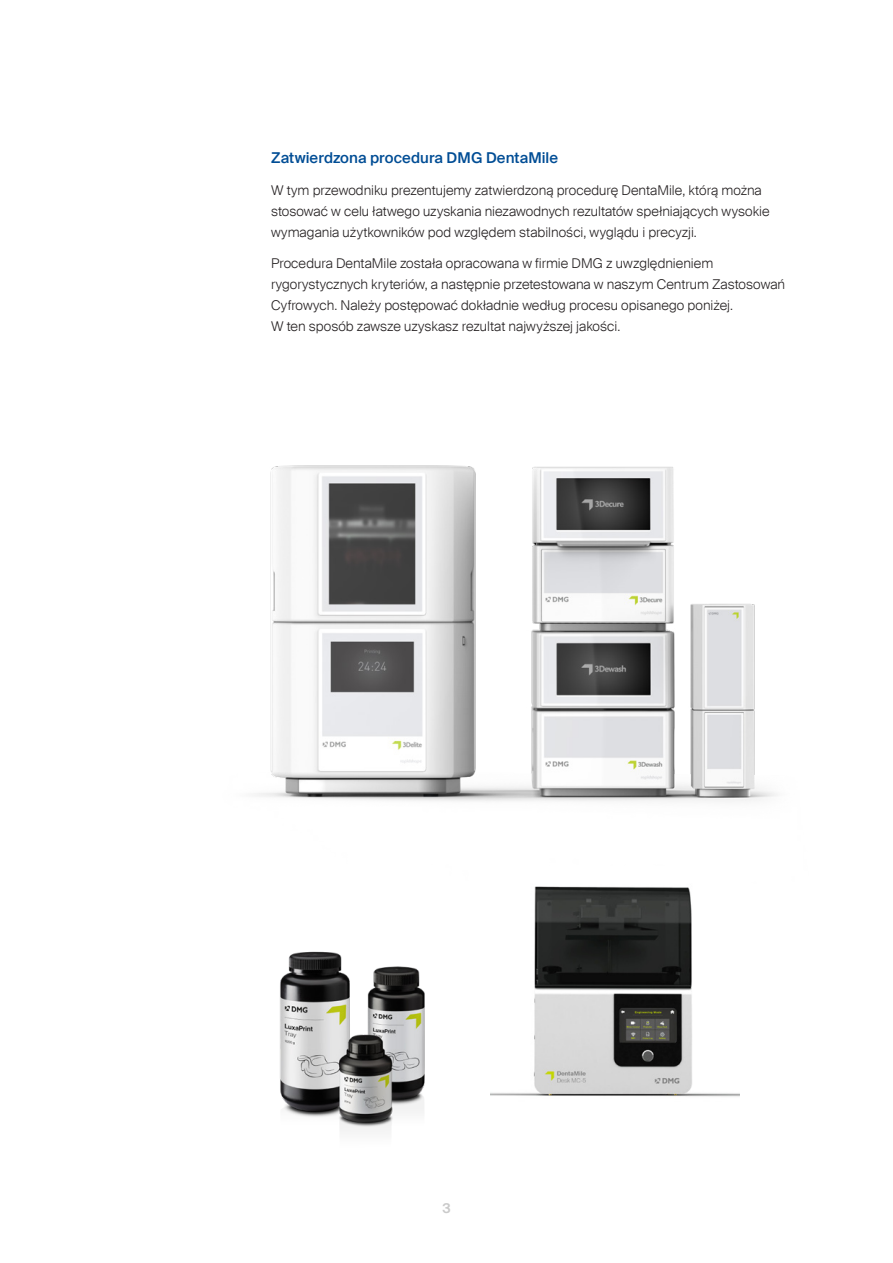
<style>
.page{position:relative;width:893px;height:1263px;background:#fff}
.page>*{position:absolute;margin:0;border:0;box-sizing:border-box;transform-origin:0 0}
.t1{font:500 15px "Suisse Intl";letter-spacing:.005em;color:#004d95}
.t2{font:300 13.5px/21px "Suisse Intl";letter-spacing:.005em;color:#231f20}
.t3{font:600 13.5px "Suisse Intl";color:#cacaca}
</style>
<div class="page">
<img style="left:257px;top:465px;width:520px;height:336px">
<img style="left:493px;top:886px;width:247px;height:211px">
<img style="left:280px;top:951px;width:213px;height:181px">
<p class="t1" style="left:271px;top:149px;width:289px">Zatwierdzona procedura DMG DentaMile</p>
<p class="t2" style="left:271px;top:179px;width:500px">W tym przewodniku prezentujemy zatwierdzoną procedurę DentaMile, którą można stosować w celu łatwego uzyskania niezawodnych rezultatów spełniających wysokie wymagania użytkowników pod względem stabilności, wyglądu i precyzji.</p>
<p class="t2" style="left:271px;top:253px;width:515px">Procedura DentaMile została opracowana w firmie DMG z uwzględnieniem rygorystycznych kryteriów, a następnie przetestowana w naszym Centrum Zastosowań Cyfrowych. Należy postępować dokładnie według procesu opisanego poniżej.<br>W ten sposób zawsze uzyskasz rezultat najwyższej jakości.</p>
<p class="t3" style="left:442px;top:1200px;width:10px">3</p>
</div>
